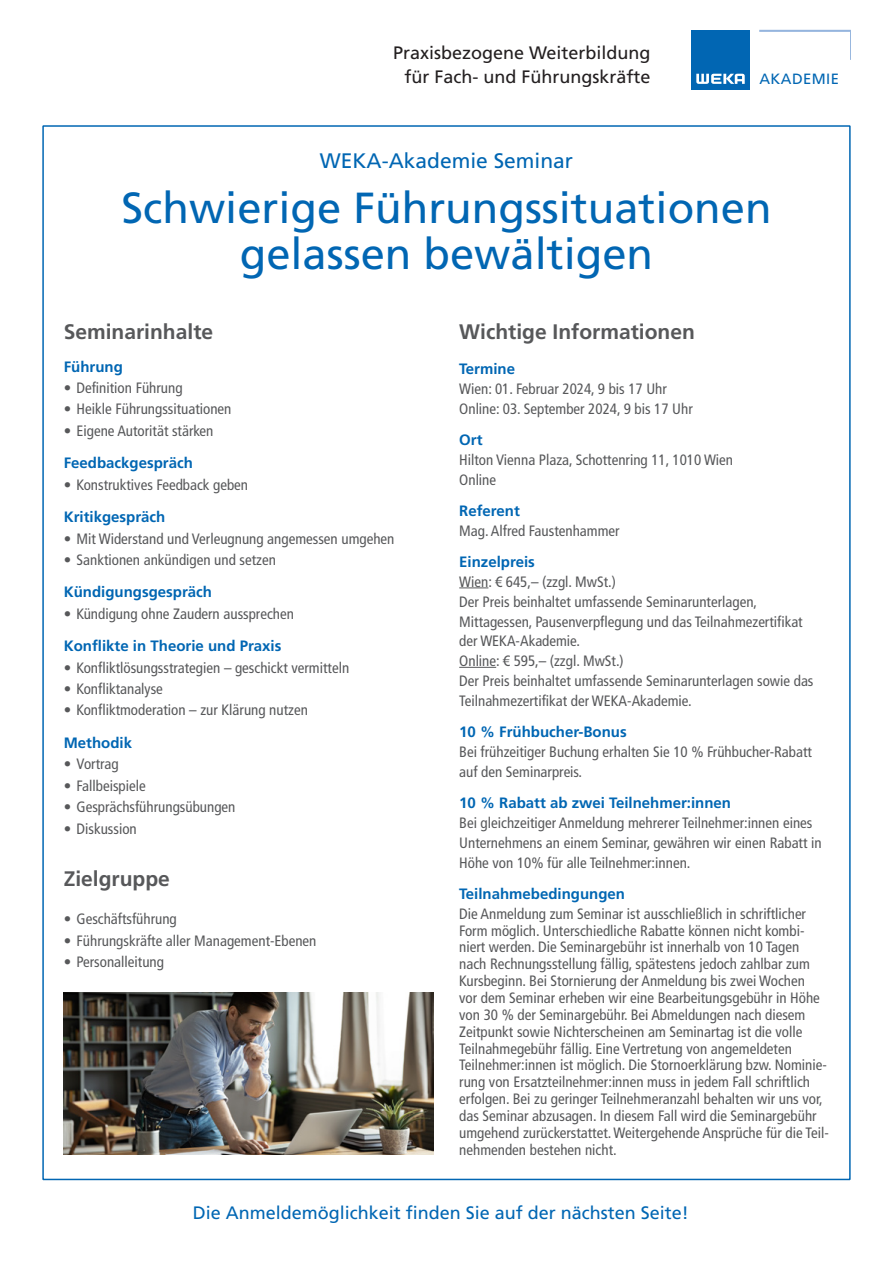
<style>
.page{position:relative;width:893px;height:1263px;background:#fff}
.page>*{position:absolute;margin:0;border:0;box-sizing:border-box;transform-origin:0 0}
.Copy_10_12_einzug{font:43.5px/46.5px "Frutiger LT Std";color:#0166b3;text-align:center}
.Seminar_Titel{font:700 21px "Frutiger LT Com";color:#57585a}
.Copy_10_12_einzug-2{font:21px "Frutiger LT Std";color:#0166b3}
.Copy_10_12{font:700 21px "Frutiger LT Com";color:#57585a}
.t1{font:18px "Frutiger LT Com";color:#231f20}
.Buchtitel_11_12_bold{font:18px "Frutiger LT Com";color:#0166b3}
.Copy_10_12-2{font:condensed 15px/16.8px "Frutiger LT Com";color:#57585a}
.Seminar_Titel-2{font:700 15px "Frutiger LT Com";color:#0166b3}
.t2{font:14.85px "Frutiger LT Std";letter-spacing:.025em;color:#0166b3}
</style>
<div class="page">
<div style="left:42px;top:125px;width:809px;height:1055px;background:#fff;border:2px solid #0166b3"></div>
<svg style="left:459px;top:587px;width:29px;height:1px"></svg>
<hr style="left:459px;top:667px;width:37px;height:1px;background:#57585a">
<div style="left:691px;top:30px;width:59px;height:59px;background:#0166b3"></div>
<svg style="left:696px;top:74px;width:49px;height:10px"></svg>
<hr style="left:850px;top:30px;width:1px;height:30px;background:#95b5de">
<hr style="left:760px;top:30px;width:90px;height:2px;background:#95b5de">
<img style="left:64px;top:993px;width:370px;height:161px">
<p class="t1" style="left:393px;top:43px;width:259px">Praxisbezogene Weiterbildung</p>
<p class="t1" style="left:405px;top:67px;width:248px">für Fach- und Führungskräfte</p>
<p class="t2" style="left:759px;top:70px;width:81px">AKADEMIE</p>
<p class="Copy_10_12_einzug-2" style="left:320px;top:148px;width:255px">WEKA-Akademie Seminar</p>
<p class="Copy_10_12_einzug" style="left:121px;top:185px;width:652px">Schwierige Führungssituationen gelassen bewältigen</p>
<p class="Seminar_Titel" style="left:64px;top:319px;width:151px">Seminarinhalte</p>
<p class="Seminar_Titel-2" style="left:64px;top:357px;width:61px">Führung</p>
<p class="Copy_10_12-2" style="left:64px;top:379px;width:120px">• Definition Führung</p>
<p class="Copy_10_12-2" style="left:64px;top:401px;width:169px">• Heikle Führungssituationen</p>
<p class="Copy_10_12-2" style="left:64px;top:422px;width:151px">• Eigene Autorität stärken</p>
<p class="Seminar_Titel-2" style="left:64px;top:454px;width:131px">Feedbackgespräch</p>
<p class="Copy_10_12-2" style="left:64px;top:476px;width:186px">• Konstruktives Feedback geben</p>
<p class="Seminar_Titel-2" style="left:64px;top:508px;width:103px">Kritikgespräch</p>
<p class="Copy_10_12-2" style="left:64px;top:530px;width:332px">• Mit Widerstand und Verleugnung angemessen umgehen</p>
<p class="Copy_10_12-2" style="left:64px;top:551px;width:214px">• Sanktionen ankündigen und setzen</p>
<p class="Seminar_Titel-2" style="left:64px;top:583px;width:150px">Kündigungsgespräch</p>
<p class="Copy_10_12-2" style="left:64px;top:605px;width:232px">• Kündigung ohne Zaudern aussprechen</p>
<p class="Seminar_Titel-2" style="left:64px;top:637px;width:219px">Konflikte in Theorie und Praxis</p>
<p class="Copy_10_12-2" style="left:64px;top:659px;width:287px">• Konfliktlösungsstrategien – geschickt vermitteln</p>
<p class="Copy_10_12-2" style="left:64px;top:681px;width:101px">• Konfliktanalyse</p>
<p class="Copy_10_12-2" style="left:64px;top:702px;width:246px">• Konfliktmoderation – zur Klärung nutzen</p>
<p class="Seminar_Titel-2" style="left:64px;top:734px;width:70px">Methodik</p>
<p class="Copy_10_12-2" style="left:64px;top:756px;width:56px">• Vortrag</p>
<p class="Copy_10_12-2" style="left:64px;top:777px;width:84px">• Fallbeispiele</p>
<p class="Copy_10_12-2" style="left:64px;top:799px;width:173px">• Gesprächsführungsübungen</p>
<p class="Copy_10_12-2" style="left:64px;top:820px;width:75px">• Diskussion</p>
<p class="Copy_10_12" style="left:64px;top:866px;width:108px">Zielgruppe</p>
<p class="Copy_10_12-2" style="left:64px;top:911px;width:115px">• Geschäftsführung</p>
<p class="Copy_10_12-2" style="left:64px;top:932px;width:254px">• Führungskräfte aller Management-Ebenen</p>
<p class="Copy_10_12-2" style="left:64px;top:954px;width:102px">• Personalleitung</p>
<p class="Seminar_Titel" style="left:459px;top:319px;width:237px">Wichtige Informationen</p>
<p class="Seminar_Titel-2" style="left:459px;top:360px;width:57px">Termine</p>
<p class="Copy_10_12-2" style="left:459px;top:381px;width:209px">Wien: 01. Februar 2024, 9 bis 17 Uhr</p>
<p class="Copy_10_12-2" style="left:459px;top:400px;width:235px">Online: 03. September 2024, 9 bis 17 Uhr</p>
<p class="Seminar_Titel-2" style="left:459px;top:431px;width:25px">Ort</p>
<p class="Copy_10_12-2" style="left:459px;top:451px;width:275px">Hilton Vienna Plaza, Schottenring 11, 1010 Wien</p>
<p class="Copy_10_12-2" style="left:459px;top:471px;width:38px">Online</p>
<p class="Seminar_Titel-2" style="left:459px;top:502px;width:62px">Referent</p>
<p class="Copy_10_12-2" style="left:459px;top:522px;width:162px">Mag. Alfred Faustenhammer</p>
<p class="Seminar_Titel-2" style="left:459px;top:553px;width:77px">Einzelpreis</p>
<p class="Copy_10_12-2" style="left:459px;top:573px;width:158px">Wien: € 645,– (zzgl. MwSt.)</p>
<p class="Copy_10_12-2" style="left:459px;top:592px;width:345px;line-height:19.8px">Der Preis beinhaltet umfassende Seminarunterlagen,<br>Mittagessen, Pausenverpflegung und das Teilnahmezertifikat der WEKA-Akademie.</p>
<p class="Copy_10_12-2" style="left:459px;top:653px;width:166px">Online: € 595,– (zzgl. MwSt.)</p>
<p class="Copy_10_12-2" style="left:459px;top:671px;width:356px;line-height:19.8px">Der Preis beinhaltet umfassende Seminarunterlagen sowie das<br>Teilnahmezertifikat der WEKA-Akademie.</p>
<p class="Seminar_Titel-2" style="left:459px;top:723px;width:169px">10 % Frühbucher-Bonus</p>
<p class="Copy_10_12-2" style="left:459px;top:742px;width:354px;line-height:19.8px">Bei frühzeitiger Buchung erhalten Sie 10 % Frühbucher-Rabatt auf den Seminarpreis.</p>
<p class="Seminar_Titel-2" style="left:459px;top:794px;width:273px">10 % Rabatt ab zwei Teilnehmer:innen</p>
<p class="Copy_10_12-2" style="left:459px;top:813px;width:364px;line-height:19.8px">Bei gleichzeitiger Anmeldung mehrerer Teilnehmer:innen eines<br>Unternehmens an einem Seminar, gewähren wir einen Rabatt in<br>Höhe von 10% für alle Teilnehmer:innen.</p>
<p class="Seminar_Titel-2" style="left:459px;top:885px;width:167px">Teilnahmebedingungen</p>
<p class="Copy_10_12-2" style="left:459px;top:905px;width:371px">Die Anmeldung zum Seminar ist ausschließlich in schriftlicher Form möglich. Unterschiedliche Rabatte können nicht kombi&shy;niert werden. Die Seminargebühr ist innerhalb von 10 Tagen nach Rechnungsstellung fällig, spätestens jedoch zahlbar zum Kursbeginn. Bei Stornierung der Anmeldung bis zwei Wochen<br>vor dem Seminar erheben wir eine Bearbeitungsgebühr in Höhe von 30 % der Seminargebühr. Bei Abmeldungen nach diesem Zeitpunkt sowie Nichterscheinen am Seminartag ist die volle Teilnahmegebühr fällig. Eine Vertretung von angemeldeten Teilnehmer:innen ist möglich. Die Stornoerklärung bzw. Nominie&shy;rung von Ersatzteilnehmer:innen muss in jedem Fall schriftlich erfolgen. Bei zu geringer Teilnehmeranzahl behalten wir uns vor, das Seminar abzusagen. In diesem Fall wird die Seminargebühr umgehend zurückerstattet. Weitergehende Ansprüche für die Teil&shy;nehmenden bestehen nicht.</p>
<p class="Buchtitel_11_12_bold" style="left:193px;top:1202px;width:498px">Die Anmeldemöglichkeit finden Sie auf der nächsten Seite!</p>
</div>
